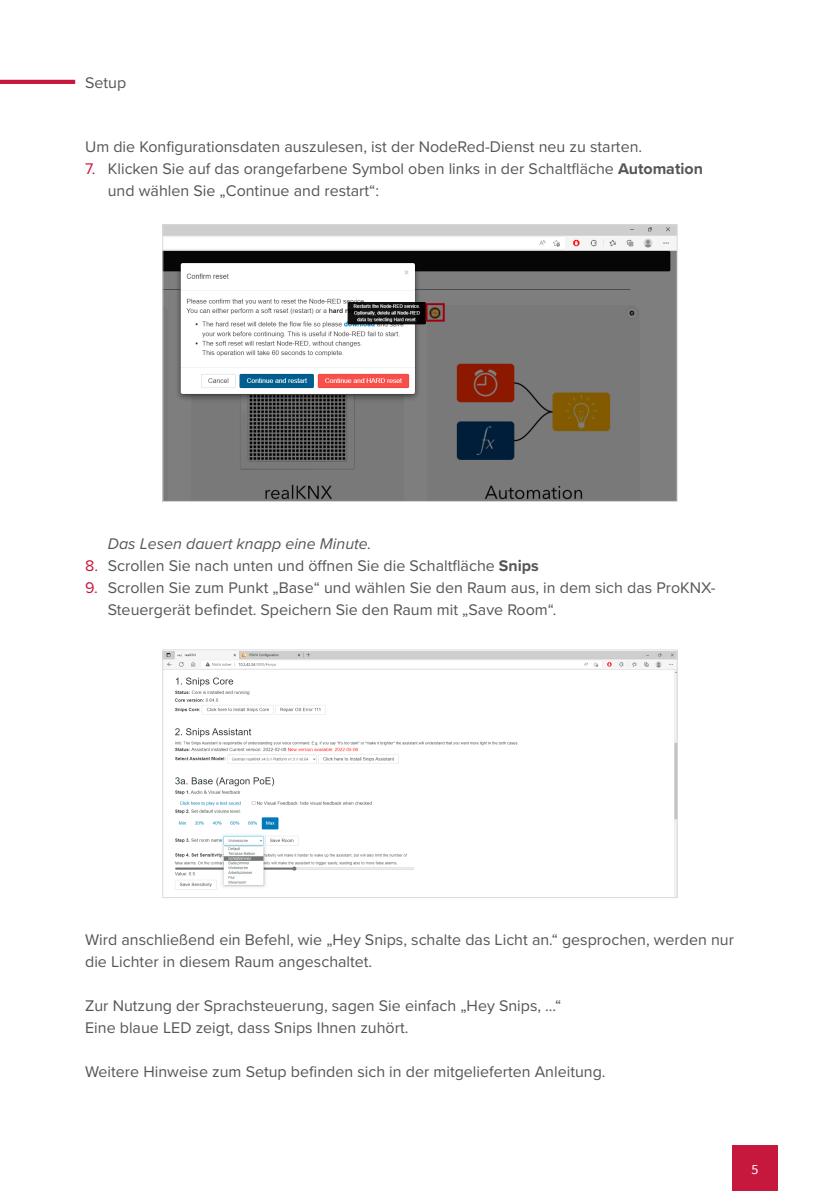
<style>
.page{position:relative;width:840px;height:1191px;background:#fff}
.page>*{position:absolute;margin:0;border:0;box-sizing:border-box;transform-origin:0 0}
.Fließtext_8pt__80__S{font:16px/22px "Proxima Nova";color:#565655}
.Stichpunkte_1_Ebene{font:italic 16px "Proxima Nova";color:#565655}
.t1{font:14px "Source Sans Pro";color:#fff}
.s1{color:#c6183d}
.s2{font-weight:700}
</style>
<div class="page">
<hr style="left:0;top:80px;width:75px;height:4px;background:#c6183d">
<div style="left:731px;top:1145px;width:46px;height:46px;background:#c6183d"></div>
<img style="left:164px;top:226px;width:511px;height:274px">
<div style="left:162px;top:224px;width:515px;height:278px;border:1px solid #dadad9"></div>
<img style="left:164px;top:651px;width:511px;height:245px">
<div style="left:162px;top:649px;width:515px;height:249px;border:1px solid #dadad9"></div>
<p class="Fließtext_8pt__80__S" style="left:85px;top:70px;width:43px">Setup</p>
<p class="Fließtext_8pt__80__S" style="left:85px;top:135px;width:558px">Um die Konfigurationsdaten auszulesen, ist der NodeRed-Dienst neu zu starten.</p>
<p class="Fließtext_8pt__80__S" style="left:108px;top:157px;width:596px;text-indent:-23px"><span class="s1">7.</span> Klicken Sie auf das orangefarbene Symbol oben links in der Schaltfläche <span class="s2">Automation </span>und wählen Sie „Continue and restart“:</p>
<p class="Stichpunkte_1_Ebene" style="left:108px;top:531px;width:265px">Das Lesen dauert knapp eine Minute.</p>
<p class="Fließtext_8pt__80__S" style="left:85px;top:553px;width:455px"><span class="s1">8.</span> Scrollen Sie nach unten und öffnen Sie die Schaltfläche <span class="s2">Snips</span></p>
<p class="Fließtext_8pt__80__S" style="left:108px;top:575px;width:609px;text-indent:-23px"><span class="s1">9.</span> Scrollen Sie zum Punkt „Base“ und wählen Sie den Raum aus, in dem sich das ProKNX-<br>Steuergerät befindet. Speichern Sie den Raum mit „Save Room“.</p>
<p class="Fließtext_8pt__80__S" style="left:85px;top:927px;width:650px">Wird anschließend ein Befehl, wie „Hey Snips, schalte das Licht an.“ gesprochen, werden nur die Lichter in diesem Raum angeschaltet.</p>
<p class="Fließtext_8pt__80__S" style="left:85px;top:993px;width:477px">Zur Nutzung der Sprachsteuerung, sagen Sie einfach „Hey Snips, …“</p>
<p class="Fließtext_8pt__80__S" style="left:85px;top:1015px;width:324px">Eine blaue LED zeigt, dass Snips Ihnen zuhört.</p>
<p class="Fließtext_8pt__80__S" style="left:85px;top:1059px;width:521px">Weitere Hinweise zum Setup befinden sich in der mitgelieferten Anleitung.</p>
<p class="t1" style="left:751px;top:1160px;width:8px">5</p>
</div>
